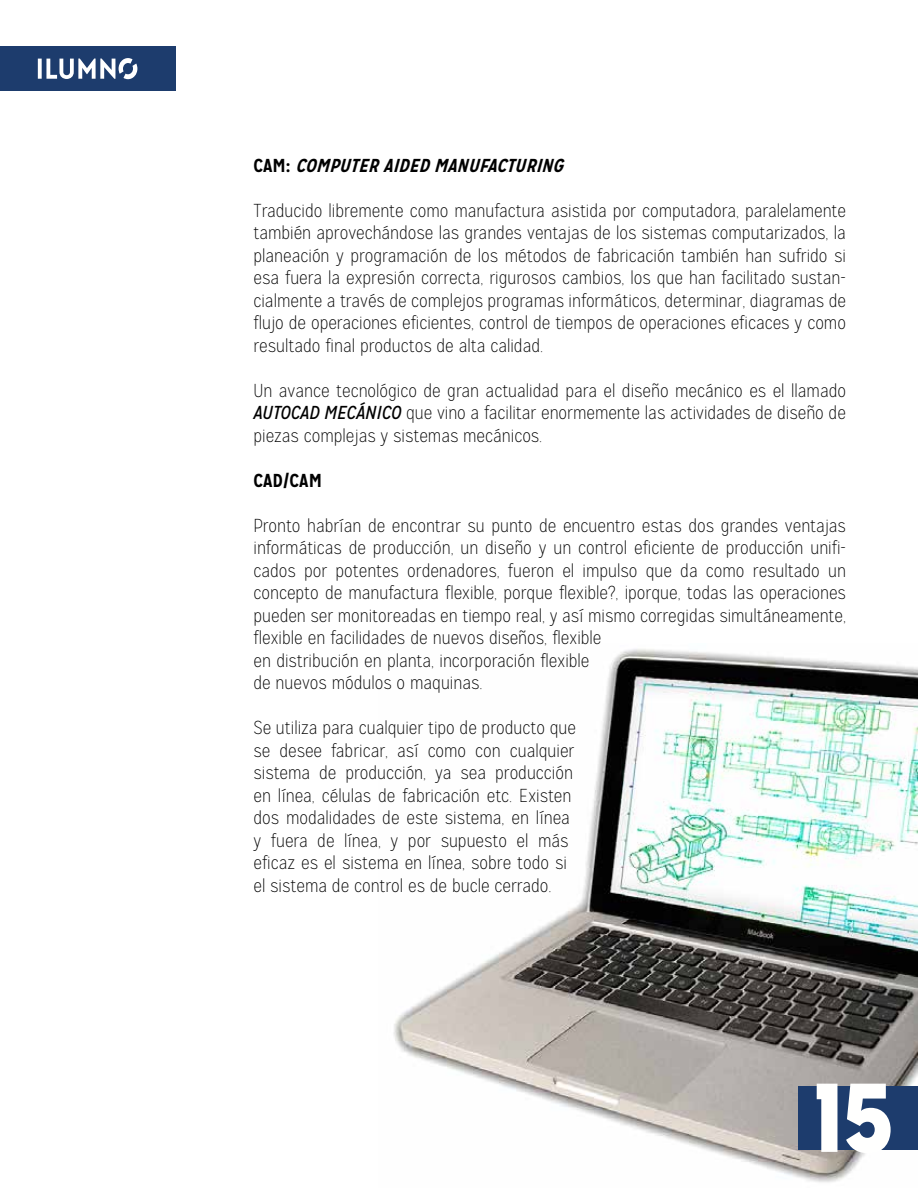
<style>
.page{position:relative;width:918px;height:1188px;background:#fff}
.page>*{position:absolute;margin:0;border:0;box-sizing:border-box;transform-origin:0 0}
.t1{font:900 97.5px "Mission Gothic";color:#fffffe}
.t2{font:100 18.75px/22.5px "Mission Gothic";color:#000;text-align:justify}
.t3{font:italic 700 18.75px "Mission Gothic";color:#000}
.t4{font:700 18.75px "Mission Gothic";color:#000}
.s1{font-style:normal}
.s2{font-weight:400;font-style:italic}
</style>
<div class="page">
<div style="left:0;top:46px;width:175px;height:45px;background:#1d3c6d"></div>
<svg style="left:38px;top:58px;width:99px;height:21px"></svg>
<img style="left:393px;top:649px;width:525px;height:534px">
<div style="left:799px;top:1087px;width:119px;height:63px;background:#1d3c6d"></div>
<p class="t3" style="left:254px;top:153px;width:317px"><span class="s1">C A M :</span> COMPUTERAIDEDMANUFACTURING</p>
<p class="t2" style="left:254px;top:199px;width:594px">Traducido libremente como manufactura asistida por computadora, paralelamente también aprovechándose las grandes ventajas de los sistemas computarizados, la planeación y programación de los métodos de fabricación también han sufrido si esa fuera la expresión correcta, rigurosos cambios, los que han facilitado sustan&shy;cialmente a través de complejos programas informáticos, determinar, diagramas de flujo de operaciones eficientes, control de tiempos de operaciones eficaces y como resultado final productos de alta calidad.</p>
<p class="t2" style="left:254px;top:379px;width:594px">Un avance tecnológico de gran actualidad para el diseño mecánico es el llamado <span class="s2">AUTOCAD MECÁNICO</span> que vino a facilitar enormemente las actividades de diseño de piezas complejas y sistemas mecánicos.</p>
<p class="t4" style="left:254px;top:468px;width:70px">CAD/CAM</p>
<p class="t2" style="left:254px;top:514px;width:594px;text-align:left">Pronto habrían de encontrar su punto de encuentro estas dos grandes ventajas informáticas de producción, un diseño y un control eficiente de producción unifi&shy;cados por potentes ordenadores, fueron el impulso que da como resultado un concepto de manufactura flexible, porque flexible?, ¡porque, todas las operaciones pueden ser monitoreadas en tiempo real, y así mismo corregidas simultáneamente, flexible en facilidades de nuevos diseños, flexible<br>en distribución en planta, incorporación flexible<br>de nuevos módulos o maquinas.</p>
<p class="t2" style="left:254px;top:717px;width:324px;text-align:left">Se utiliza para cualquier tipo de producto que se desee fabricar, así como con cualquier sistema de producción, ya sea producción en línea, células de fabricación etc. Existen dos modalidades de este sistema, en línea y fuera de línea, y por supuesto el más eficaz es el sistema en línea, sobre todo si el sistema de control es de bucle cerrado.</p>
<h1 class="t1" style="left:814px;top:1054px;width:80px">15</h1>
</div>
